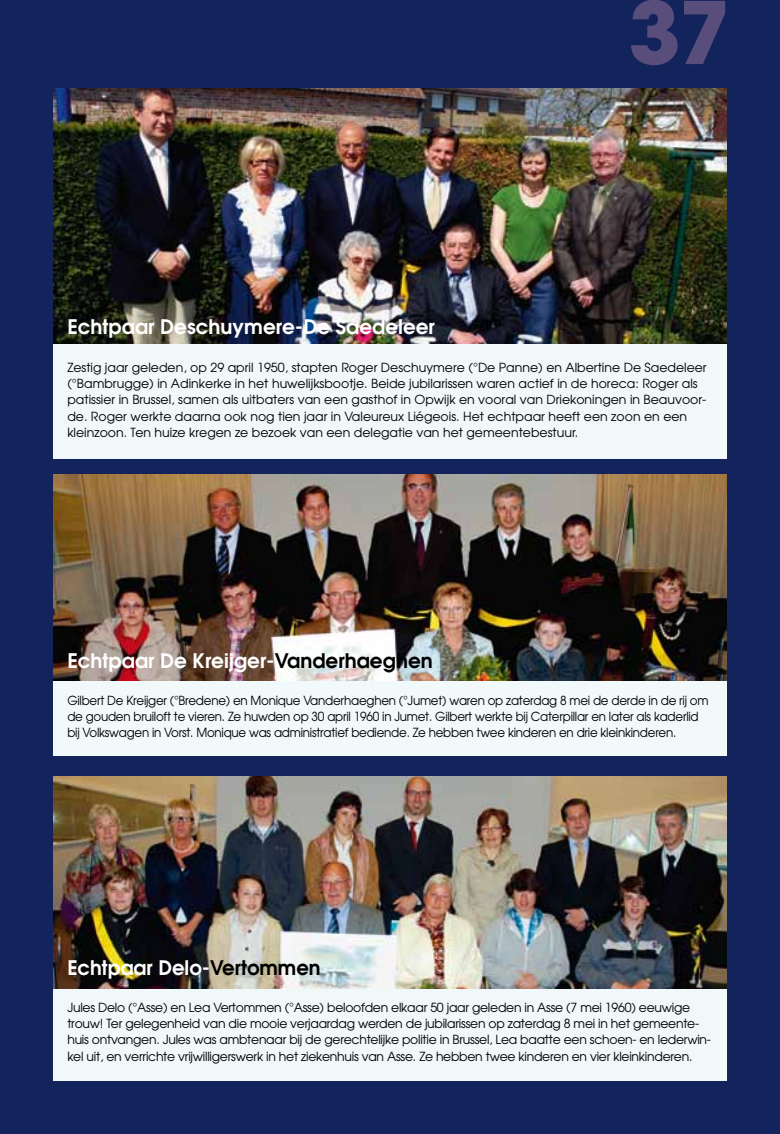
<style>
.page{position:relative;width:780px;height:1134px;background:#13235b}
.page>*{position:absolute;margin:0;border:0;box-sizing:border-box;transform-origin:0 0}
.t1{font:700 85.5px "Avant Garde";color:#594e7b}
.t2{font:600 20px "Avant Garde";color:#fff}
.t3{font:12.5px/16.2px "Avant Garde";color:#000}
.t4{font:12.5px/16.2px "Avant Garde";letter-spacing:-.02em;color:#000}
.t5{font:12.5px/16.2px "Avant Garde";letter-spacing:-.02em;color:#000;scale:.95 1}
.s1{color:#000}
</style>
<div class="page">
<div style="left:53px;top:89px;width:673px;height:370px;background:#f1f8fa"></div>
<img style="left:53px;top:89px;width:673px;height:254px">
<div style="left:53px;top:485px;width:673px;height:270px;background:#f2f9fa"></div>
<img style="left:53px;top:475px;width:673px;height:205px">
<div style="left:53px;top:794px;width:673px;height:287px;background:#f1f8fa"></div>
<img style="left:53px;top:776px;width:673px;height:213px">
<h2 class="t2" style="left:67px;top:313px;width:369px">Echtpaar Deschuymere-De Saedeleer</h2>
<h1 class="t1" style="left:628px;top:-23px;width:105px">37</h1>
<p class="t3" style="left:67px;top:359px;width:640px">Zestig jaar geleden, op 29 april 1950, stapten Roger Deschuymere (°De Panne) en Albertine De Saedeleer (°Bambrugge) in Adinkerke in het huwelijksbootje. Beide jubilarissen waren actief in de horeca: Roger als patissier in Brussel, samen als uitbaters van een gasthof in Opwijk en vooral van Driekoningen in Beauvoor&shy;de. Roger werkte daarna ook nog tien jaar in Valeureux Liégeois. Het echtpaar heeft een zoon en een kleinzoon. Ten huize kregen ze bezoek van een delegatie van het gemeentebestuur.</p>
<h2 class="t2" style="left:67px;top:648px;width:367px">Echtpaar De Kreijger-<span class="s1">Vanderhaeghen</span></h2>
<p class="t5" style="left:67px;top:692px;width:676px">Gilbert De Kreijger (°Bredene) en Monique Vanderhaeghen (°Jumet) waren op zaterdag 8 mei de derde in de rij om de gouden bruiloft te vieren. Ze huwden op 30 april 1960 in Jumet. Gilbert werkte bij Caterpillar en later als kaderlid bij Volkswagen in Vorst. Monique was administratief bediende. Ze hebben twee kinderen en drie kleinkinderen.</p>
<h2 class="t2" style="left:67px;top:954px;width:255px">Echtpaar Delo-<span class="s1">Vertommen</span></h2>
<p class="t4" style="left:67px;top:999px;width:645px">Jules Delo (°Asse) en Lea Vertommen (°Asse) beloofden elkaar 50 jaar geleden in Asse (7 mei 1960) eeuwige trouw! Ter gelegenheid van die mooie verjaardag werden de jubilarissen op zaterdag 8 mei in het gemeente&shy;huis ontvangen. Jules was ambtenaar bij de gerechtelijke politie in Brussel, Lea baatte een schoen- en lederwin&shy;kel uit, en verrichte vrijwilligerswerk in het ziekenhuis van Asse. Ze hebben twee kinderen en vier kleinkinderen.</p>
</div>
